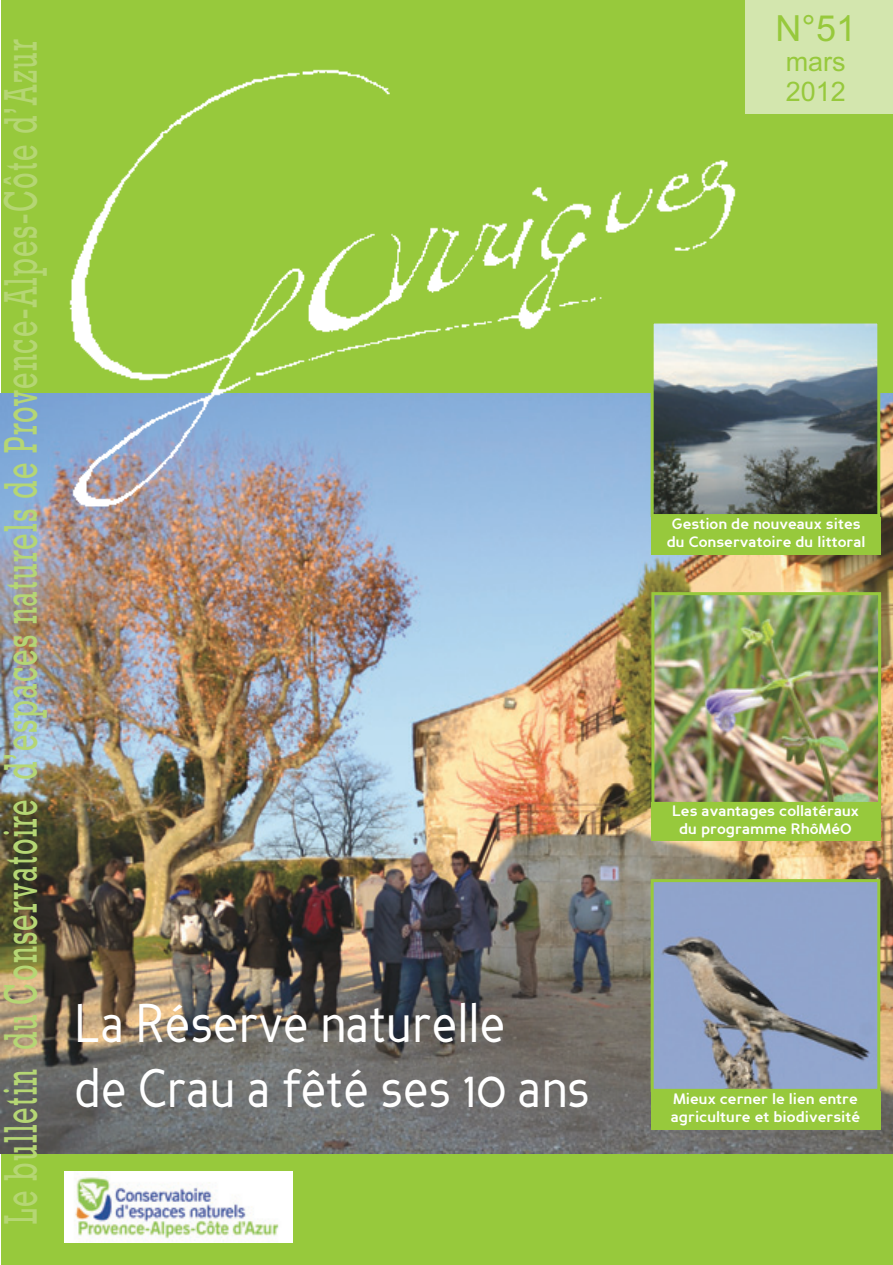
<style>
.page{position:relative;width:893px;height:1265px;background:#fff}
.page>*{position:absolute;margin:0;border:0;box-sizing:border-box;transform-origin:0 0}
.t1{font:54px/64.5px "Perspective Sans";color:#fff;scale:.85 1}
.t2{font:48px "Rockwell Std";letter-spacing:.05em;color:#b5d674;scale:.6 1}
.t3{font:36px "Arial";color:#97c93c}
.t4{font:27px/30px "Arial";color:#97c93c}
.t5{font:700 15px/18px "Perspective Sans";color:#fff;text-align:center}
</style>
<div class="page">
<div style="left:1px;top:0;width:892px;height:1264px;background:#97c93c"></div>
<img style="left:1px;top:394px;width:892px;height:759px">
<div style="left:745px;top:0;width:148px;height:113px;background:#d3e6ae"></div>
<img style="left:655px;top:596px;width:222px;height:204px">
<div style="left:651px;top:592px;width:230px;height:212px;border:3px solid #97c93c"></div>
<img style="left:755px;top:324px;width:121px;height:189px">
<div style="left:651px;top:320px;width:229px;height:197px;border:3px solid #97c93c"></div>
<div style="left:651px;top:516px;width:230px;height:38px;background:#97c93c"></div>
<img style="left:655px;top:883px;width:221px;height:204px">
<div style="left:651px;top:879px;width:229px;height:212px;border:3px solid #97c93c"></div>
<div style="left:651px;top:1091px;width:229px;height:38px;background:#97c93c"></div>
<img style="left:29px;top:69px;width:726px;height:450px">
<div style="left:651px;top:802px;width:229px;height:38px;background:#97c93c"></div>
<img style="left:64px;top:1171px;width:228px;height:71px">
<h2 class="t2" style="left:-8px;top:1223px;width:1974px;rotate:-90deg">Le bulletin du Conservatoire d’espaces naturels de Provence-Alpes-Côte d’Azur</h2>
<h1 class="t1" style="left:75px;top:996px;width:608px">La Réserve naturelle<br>de Crau a fêté ses 10 ans</h1>
<h3 class="t3" style="left:775px;top:15px;width:82px">N°51</h3>
<h3 class="t4" style="left:786px;top:49px;width:62px">mars<br>2012</h3>
<p class="t5" style="left:667px;top:516px;width:200px">Gestion de nouveaux sites du Conservatoire du littoral</p>
<p class="t5" style="left:672px;top:802px;width:188px">Les avantages collatéraux du programme RhôMéO</p>
<p class="t5" style="left:671px;top:1091px;width:191px;text-align:left">Mieux cerner le lien entre agriculture et biodiversité</p>
</div>
